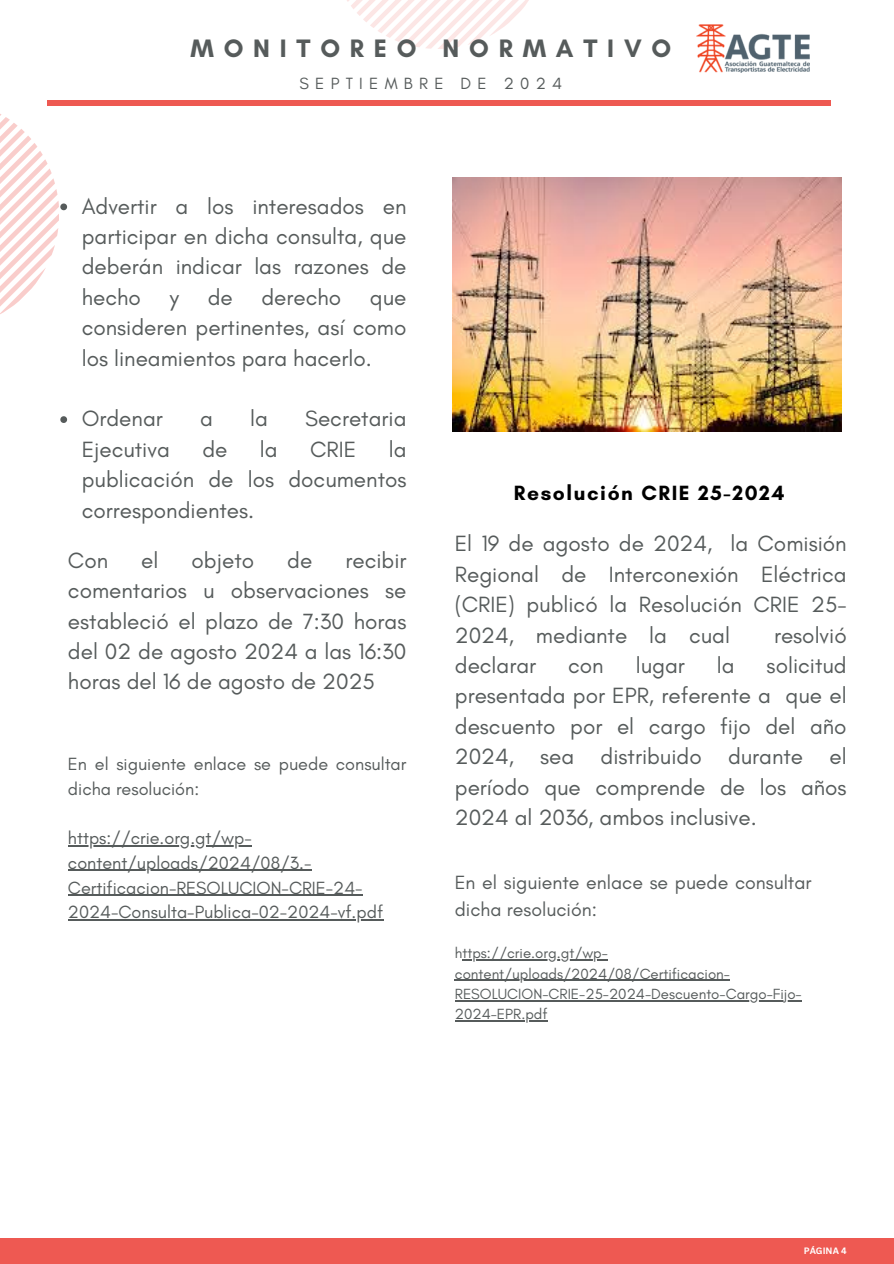
<style>
.page{position:relative;width:894px;height:1264px;background:#fff}
.page>*{position:absolute;margin:0;border:0;box-sizing:border-box;transform-origin:0 0}
.t1{font:700 25.65px "Glacial Indifference";letter-spacing:.38em;color:#565b5b}
.t2{font:22.5px/30.3px "Glacial Indifference";color:#565b5b;text-align:justify}
.t3{font:700 21px "Glacial Indifference";letter-spacing:.075em;color:#000}
.t4{font:19.5px/27px "Glacial Indifference";color:#565b5b}
.t5{font:18px/24.8px "Glacial Indifference";color:#565b5b}
.t6{font:16.5px "Glacial Indifference";letter-spacing:.38em;color:#565b5b}
.t7{font:15px "Glacial Indifference";color:#565b5b}
.t8{font:700 9px "Canva Sans";color:#fff}
</style>
<div class="page">
<div style="left:0;top:1238px;width:893px;height:25px;background:#ee5952"></div>
<img style="left:452px;top:178px;width:389px;height:253px">
<svg style="left:60px;top:203px;width:7px;height:7px"></svg>
<svg style="left:60px;top:416px;width:7px;height:7px"></svg>
<hr style="left:68px;top:845px;width:184px;height:1px;background:#565b5b">
<hr style="left:68px;top:869px;width:243px;height:2px;background:#565b5b">
<hr style="left:68px;top:894px;width:294px;height:1px;background:#565b5b">
<hr style="left:68px;top:919px;width:315px;height:1px;background:#565b5b">
<hr style="left:462px;top:959px;width:146px;height:1px;background:#565b5b">
<hr style="left:454px;top:979px;width:275px;height:2px;background:#565b5b">
<hr style="left:454px;top:1000px;width:347px;height:1px;background:#565b5b">
<hr style="left:454px;top:1020px;width:93px;height:1px;background:#565b5b">
<svg style="left:347px;top:0;width:182px;height:49px"></svg>
<div style="left:48px;top:100px;width:783px;height:6px;background:#ee5952"></div>
<img style="left:696px;top:25px;width:113px;height:48px">
<svg style="left:0;top:100px;width:59px;height:214px"></svg>
<p class="t1" style="left:190px;top:33px;width:482px">MONITOREO NORMATIVO</p>
<p class="t6" style="left:299px;top:73px;width:264px">SEPTIEMBRE DE 2024</p>
<h5 class="t2" style="left:82px;top:190px;width:326px">Advertir a los interesados en participar en dicha consulta, que deberán indicar las razones de hecho</h5>
<h5 class="t2" style="left:169px;top:282px;width:11px">y</h5>
<h5 class="t2" style="left:208px;top:282px;width:27px">de</h5>
<h5 class="t2" style="left:261px;top:282px;width:81px">derecho</h5>
<h5 class="t2" style="left:82px;top:282px;width:326px;text-indent:288px">que consideren pertinentes, así como los lineamientos para hacerlo.</h5>
<p class="t2" style="left:82px;top:403px;width:83px">Ordenar</p>
<p class="t2" style="left:200px;top:403px;width:14px">a</p>
<p class="t2" style="left:250px;top:403px;width:19px">la</p>
<p class="t2" style="left:305px;top:403px;width:103px">Secretaria</p>
<p class="t2" style="left:82px;top:433px;width:90px">Ejecutiva</p>
<p class="t2" style="left:202px;top:433px;width:27px">de</p>
<p class="t2" style="left:260px;top:433px;width:19px">la</p>
<p class="t2" style="left:310px;top:433px;width:48px">CRIE</p>
<p class="t2" style="left:82px;top:433px;width:326px;text-indent:307px">la publicación de los documentos correspondientes.</p>
<h1 class="t2" style="left:68px;top:545px;width:42px">Con</h1>
<h1 class="t2" style="left:141px;top:545px;width:19px">el</h1>
<h1 class="t2" style="left:191px;top:545px;width:64px">objeto</h1>
<h1 class="t2" style="left:287px;top:545px;width:27px">de</h1>
<h1 class="t2" style="left:68px;top:545px;width:340px;text-indent:277px">recibir comentarios u observaciones se estableció el plazo de 7:30 horas del 02 de agosto 2024 a las 16:30 horas del 16 de agosto de 2025</h1>
<p class="t5" style="left:68px;top:751px;width:340px">En el siguiente enlace se puede consultar dicha resolución:</p>
<p class="t5" style="left:68px;top:825px;width:185px">https://crie.org.gt/wp-</p>
<p class="t5" style="left:68px;top:850px;width:296px">content/uploads/2024/08/3.-<br>Certificacion-RESOLUCION-CRIE-24-</p>
<h2 class="t5" style="left:68px;top:899px;width:316px">2024-Consulta-Publica-02-2024-vf.pdf</h2>
<h3 class="t3" style="left:513px;top:480px;width:272px">Resolución CRIE 25-2024</h3>
<h3 class="t2" style="left:454px;top:528px;width:393px">El 19 de agosto de 2024, la Comisión Regional de Interconexión Eléctrica (CRIE) publicó la Resolución CRIE 25- 2024, mediante la cual</h3>
<h3 class="t2" style="left:773px;top:619px;width:74px">resolvió</h3>
<h3 class="t2" style="left:454px;top:650px;width:83px">declarar</h3>
<h3 class="t2" style="left:568px;top:650px;width:37px">con</h3>
<h3 class="t2" style="left:635px;top:650px;width:51px">lugar</h3>
<h3 class="t2" style="left:716px;top:650px;width:19px">la</h3>
<h3 class="t2" style="left:454px;top:650px;width:393px;text-indent:312px">solicitud presentada por EPR, referente a que el descuento por el cargo fijo del año 2024, sea distribuido durante el período que comprende de los años 2024 al 2036, ambos inclusive.</h3>
<h4 class="t4" style="left:454px;top:868px;width:358px">En el siguiente enlace se puede consultar dicha resolución:</h4>
<h4 class="t7" style="left:454px;top:944px;width:155px">https://crie.org.gt/wp-</h4>
<h6 class="t7" style="left:454px;top:964px;width:276px">content/uploads/2024/08/Certificacion-</h6>
<p class="t7" style="left:454px;top:984px;width:348px">RESOLUCION-CRIE-25-2024-Descuento-Cargo-Fijo-</p>
<p class="t7" style="left:454px;top:1005px;width:94px">2024-EPR.pdf</p>
<p class="t8" style="left:803px;top:1243px;width:44px">PÁGINA 4</p>
</div>
